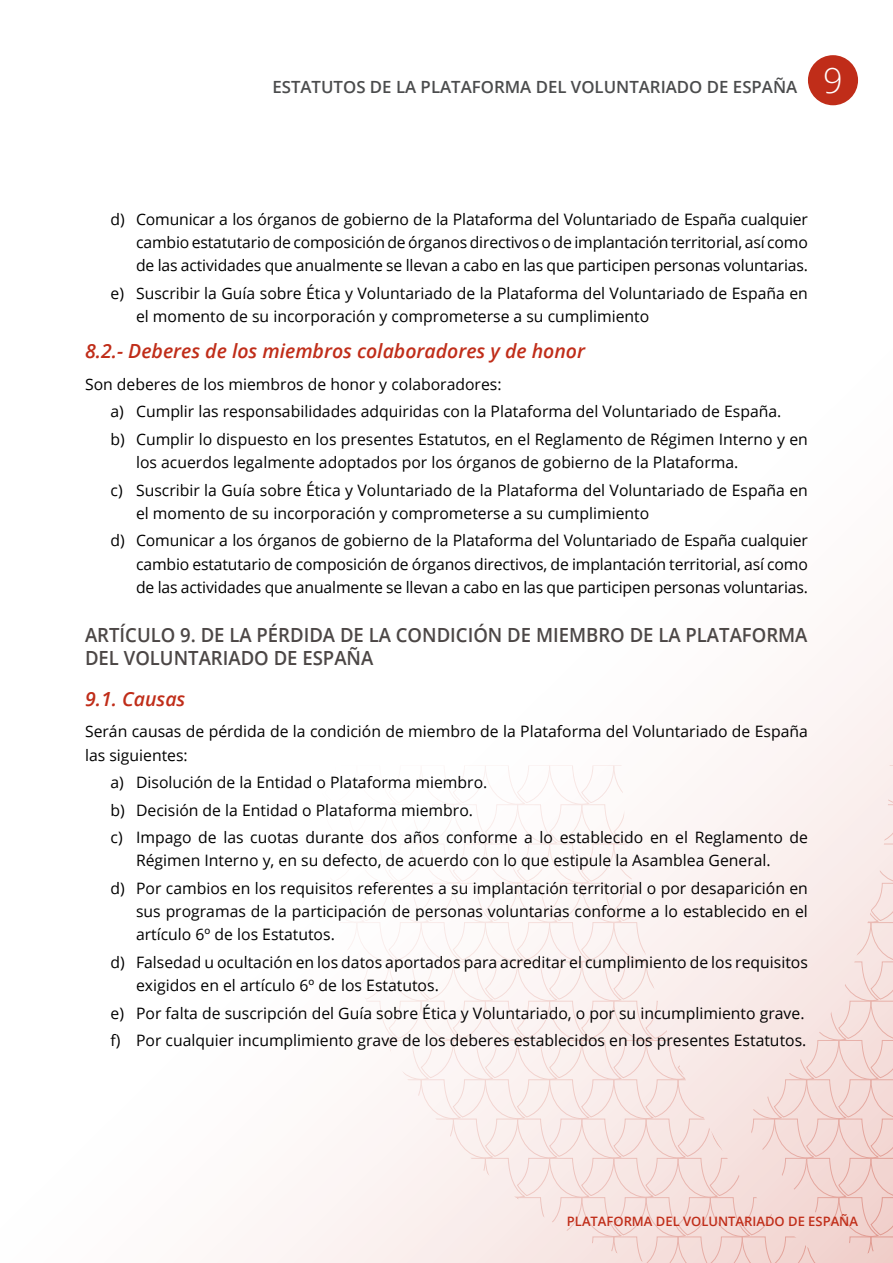
<style>
.page{position:relative;width:893px;height:1263px;background:#fff}
.page>*{position:absolute;margin:0;border:0;box-sizing:border-box;transform-origin:0 0}
.articulo{font:600 19.5px/23.4px "Open Sans";color:#4c4746;scale:.95 1}
._1_1__subarticulo{font:italic 600 19.5px "Open Sans";color:#c02d19}
.t1{font:600 16.8px "Open Sans";color:#4b4c4d}
.t2{font:15.75px/23.2px "Open Sans";color:#000}
.t3{font:600 13.05px "Open Sans";color:#c02d19}
.s1{font-weight:300;font-size:34.5px;color:#fff}
</style>
<div class="page">
<div style="left:808px;top:55px;width:50px;height:50px;background:#c02d19;border-radius:50%"></div>
<svg style="left:322px;top:765px;width:571px;height:498px"></svg>
<p class="t1" style="left:272px;top:76px;width:572px">ESTATUTOS DE LA PLATAFORMA DEL VOLUNTARIADO DE ESPAÑA <span class="s1">9</span></p>
<p class="t2" style="left:136px;top:207px;width:673px;text-align:justify;text-indent:-26px">d) Comunicar a los órganos de gobierno de la Plataforma del Voluntariado de España cualquier cambio estatutario de composición de órganos directivos o de implantación territorial, así como de las actividades que anualmente se llevan a cabo en las que participen personas voluntarias.</p>
<p class="t2" style="left:136px;top:281px;width:673px;text-indent:-26px">e) Suscribir la Guía sobre Ética y Voluntariado de la Plataforma del Voluntariado de España en el momento de su incorporación y comprometerse a su cumplimiento</p>
<p class="_1_1__subarticulo" style="left:85px;top:338px;width:502px">8.2.- Deberes de los miembros colaboradores y de honor</p>
<p class="t2" style="left:85px;top:372px;width:418px">Son deberes de los miembros de honor y colaboradores:</p>
<p class="t2" style="left:111px;top:400px;width:672px">a) Cumplir las responsabilidades adquiridas con la Plataforma del Voluntariado de España.</p>
<p class="t2" style="left:136px;top:427px;width:673px;text-indent:-26px">b) Cumplir lo dispuesto en los presentes Estatutos, en el Reglamento de Régimen Interno y en los acuerdos legalmente adoptados por los órganos de gobierno de la Plataforma.</p>
<p class="t2" style="left:136px;top:478px;width:673px;text-indent:-26px">c) Suscribir la Guía sobre Ética y Voluntariado de la Plataforma del Voluntariado de España en el momento de su incorporación y comprometerse a su cumplimiento</p>
<p class="t2" style="left:136px;top:529px;width:673px;text-align:justify;text-indent:-26px">d) Comunicar a los órganos de gobierno de la Plataforma del Voluntariado de España cualquier cambio estatutario de composición de órganos directivos, de implantación territorial, así como de las actividades que anualmente se llevan a cabo en las que participen personas voluntarias.</p>
<p class="articulo" style="left:85px;top:623px;width:762px">ARTÍCULO 9. DE LA PÉRDIDA DE LA CONDICIÓN DE MIEMBRO DE LA PLATAFORMA<br>DEL VOLUNTARIADO DE ESPAÑA</p>
<p class="_1_1__subarticulo" style="left:85px;top:685px;width:102px">9.1. Causas</p>
<p class="t2" style="left:85px;top:720px;width:724px">Serán causas de pérdida de la condición de miembro de la Plataforma del Voluntariado de España las siguientes:</p>
<p class="t2" style="left:111px;top:770px;width:378px">a) Disolución de la Entidad o Plataforma miembro.</p>
<p class="t2" style="left:111px;top:798px;width:364px">b) Decisión de la Entidad o Plataforma miembro.</p>
<p class="t2" style="left:136px;top:825px;width:673px;text-indent:-26px">c) Impago de las cuotas durante dos años conforme a lo establecido en el Reglamento de<br>Régimen Interno y, en su defecto, de acuerdo con lo que estipule la Asamblea General.</p>
<p class="t2" style="left:136px;top:876px;width:673px;text-align:justify;text-indent:-26px">d) Por cambios en los requisitos referentes a su implantación territorial o por desaparición en sus programas de la participación de personas voluntarias conforme a lo establecido en el artículo 6º de los Estatutos.</p>
<p class="t2" style="left:136px;top:950px;width:673px;text-indent:-26px">d) Falsedad u ocultación en los datos aportados para acreditar el cumplimiento de los requisitos exigidos en el artículo 6º de los Estatutos.</p>
<p class="t2" style="left:111px;top:1001px;width:695px">e) Por falta de suscripción del Guía sobre Ética y Voluntariado, o por su incumplimiento grave.</p>
<p class="t2" style="left:111px;top:1028px;width:697px">f) Por cualquier incumplimiento grave de los deberes establecidos en los presentes Estatutos.</p>
<p class="t3" style="left:567px;top:1212px;width:293px">PLATAFORMA DEL VOLUNTARIADO DE ESPAÑA</p>
</div>
